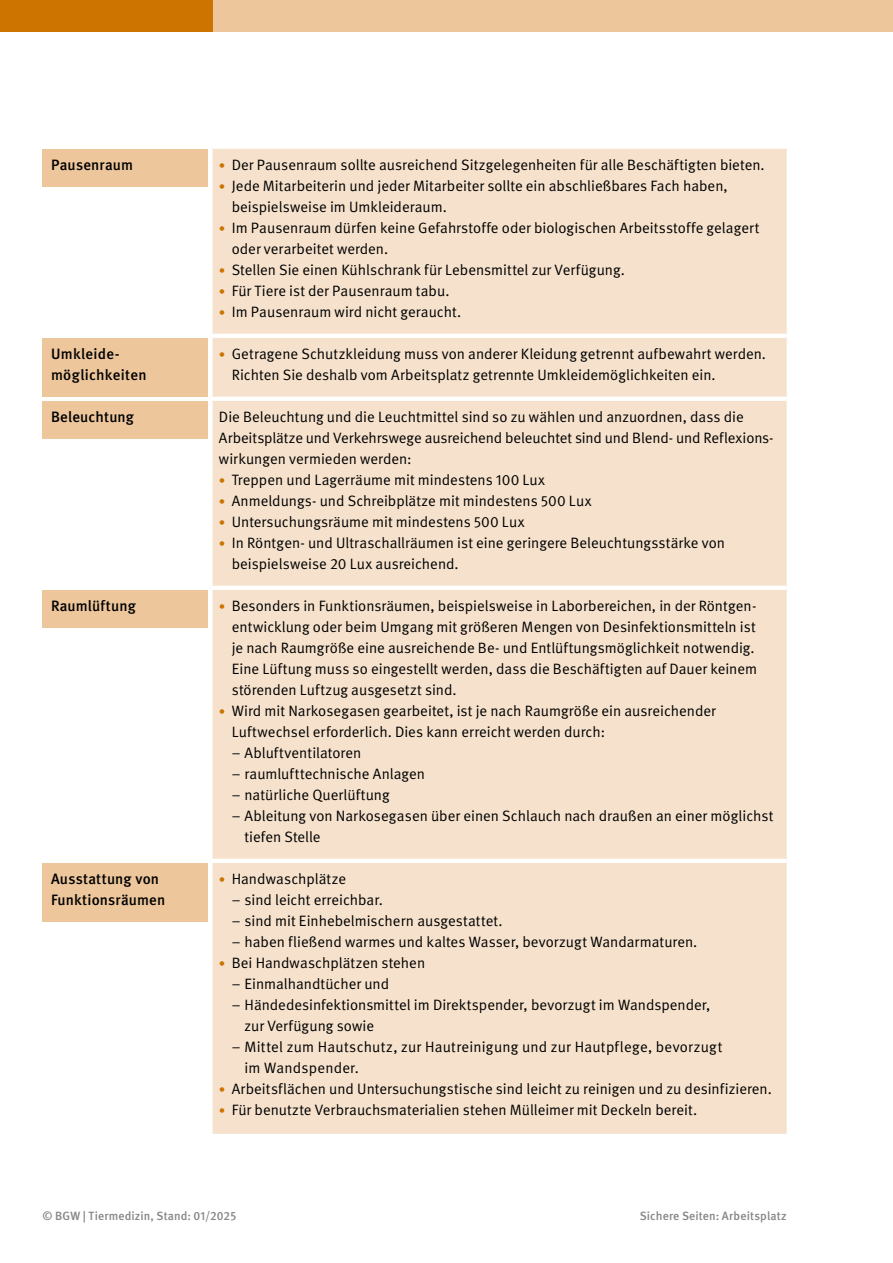
<style>
.page{position:relative;width:893px;height:1263px;background:#fff}
.page>*{position:absolute;margin:0;border:0;box-sizing:border-box;transform-origin:0 0}
.t1{font:15px/21px "DGUV Meta";color:#000}
.t2{font:500 15px/21px "DGUV Meta";letter-spacing:.015em;color:#000}
.t3{font:500 12px "DGUV Meta";letter-spacing:.01em;color:#878786}
.s1{font-size:12.75px;color:#cc7300}
</style>
<div class="page">
<div style="left:0;top:0;width:893px;height:32px;background:#edc69b"></div>
<div style="left:0;top:0;width:213px;height:32px;background:#cc7300"></div>
<div style="left:213px;top:149px;width:574px;height:985px;background:#f6e2cc"></div>
<hr style="left:210px;top:334px;width:577px;height:4px;background:#fff">
<hr style="left:210px;top:397px;width:577px;height:4px;background:#fff">
<hr style="left:210px;top:586px;width:577px;height:4px;background:#fff">
<hr style="left:210px;top:859px;width:577px;height:4px;background:#fff">
<div style="left:43px;top:149px;width:165px;height:37px;background:#edc69b"></div>
<div style="left:43px;top:338px;width:165px;height:58px;background:#edc69b"></div>
<div style="left:43px;top:401px;width:165px;height:37px;background:#edc69b"></div>
<div style="left:43px;top:590px;width:165px;height:37px;background:#edc69b"></div>
<div style="left:43px;top:863px;width:165px;height:58px;background:#edc69b"></div>
<p class="t2" style="left:51px;top:155px;width:84px">Pausenraum</p>
<p class="t1" style="left:219px;top:154px;width:547px"><span class="s1">•</span> Der Pausenraum sollte ausreichend Sitzgelegenheiten für alle Beschäftigten bieten.</p>
<p class="t1" style="left:232px;top:175px;width:498px;text-indent:-13px"><span class="s1">•</span> Jede Mitarbeiterin und jeder Mitarbeiter sollte ein abschließbares Fach haben, beispielsweise im Umkleideraum.</p>
<p class="t1" style="left:232px;top:217px;width:529px;text-indent:-13px"><span class="s1">•</span> Im Pausenraum dürfen keine Gefahrstoffe oder biologischen Arbeitsstoffe gelagert oder verarbeitet werden.</p>
<p class="t1" style="left:219px;top:259px;width:407px"><span class="s1">•</span> Stellen Sie einen Kühlschrank für Lebensmittel zur Verfügung.</p>
<p class="t1" style="left:219px;top:280px;width:232px"><span class="s1">•</span> Für Tiere ist der Pausenraum tabu.</p>
<p class="t1" style="left:219px;top:301px;width:244px"><span class="s1">•</span> Im Pausenraum wird nicht geraucht.</p>
<p class="t2" style="left:51px;top:344px;width:97px">Umkleide&shy;möglichkeiten</p>
<p class="t1" style="left:232px;top:343px;width:536px;text-indent:-13px"><span class="s1">•</span> Getragene Schutzkleidung muss von anderer Kleidung getrennt aufbewahrt werden.<br>Richten Sie deshalb vom Arbeitsplatz getrennte Umkleidemöglichkeiten ein.</p>
<p class="t2" style="left:51px;top:407px;width:84px">Beleuchtung</p>
<p class="t1" style="left:219px;top:406px;width:556px">Die Beleuchtung und die Leuchtmittel sind so zu wählen und anzuordnen, dass die<br>Arbeitsplätze und Verkehrswege ausreichend beleuchtet sind und Blend- und Reflexions&shy;wirkungen vermieden werden:</p>
<p class="t1" style="left:219px;top:469px;width:328px"><span class="s1">•</span> Treppen und Lagerräume mit mindestens 100 Lux</p>
<p class="t1" style="left:219px;top:490px;width:374px"><span class="s1">•</span> Anmeldungs- und Schreibplätze mit mindestens 500 Lux</p>
<p class="t1" style="left:219px;top:511px;width:307px"><span class="s1">•</span> Untersuchungsräume mit mindestens 500 Lux</p>
<p class="t1" style="left:232px;top:532px;width:495px;text-indent:-13px"><span class="s1">•</span> In Röntgen- und Ultraschallräumen ist eine geringere Beleuchtungsstärke von beispielsweise 20 Lux ausreichend.</p>
<p class="t2" style="left:51px;top:596px;width:86px">Raumlüftung</p>
<p class="t1" style="left:232px;top:595px;width:527px;text-indent:-13px"><span class="s1">•</span> Besonders in Funktionsräumen, beispielsweise in Laborbereichen, in der Röntgen&shy;entwicklung oder beim Umgang mit größeren Mengen von Desinfektionsmitteln ist je nach Raumgröße eine ausreichende Be- und Entlüftungsmöglichkeit notwendig.<br>Eine Lüftung muss so eingestellt werden, dass die Beschäftigten auf Dauer keinem störenden Luftzug ausgesetzt sind.</p>
<p class="t1" style="left:232px;top:700px;width:486px;text-indent:-13px"><span class="s1">•</span> Wird mit Narkosegasen gearbeitet, ist je nach Raumgröße ein ausreichender<br>Luftwechsel erforderlich. Dies kann erreicht werden durch:</p>
<p class="t1" style="left:232px;top:742px;width:131px">– Abluftventilatoren</p>
<p class="t1" style="left:232px;top:763px;width:195px">– raumlufttechnische Anlagen</p>
<p class="t1" style="left:232px;top:784px;width:159px">– natürliche Querlüftung</p>
<p class="t1" style="left:244px;top:805px;width:530px;text-indent:-13px">– Ableitung von Narkosegasen über einen Schlauch nach draußen an einer möglichst tiefen Stelle</p>
<p class="t2" style="left:51px;top:869px;width:116px">Ausstattung von<br>Funktionsräumen</p>
<p class="t1" style="left:219px;top:868px;width:129px"><span class="s1">•</span> Handwaschplätze</p>
<p class="t1" style="left:232px;top:889px;width:153px">– sind leicht erreichbar.</p>
<p class="t1" style="left:232px;top:910px;width:272px">– sind mit Einhebelmischern ausgestattet.</p>
<p class="t1" style="left:232px;top:931px;width:467px">– haben fließend warmes und kaltes Wasser, bevorzugt Wandarmaturen.</p>
<p class="t1" style="left:219px;top:952px;width:208px"><span class="s1">•</span> Bei Handwaschplätzen stehen</p>
<p class="t1" style="left:232px;top:973px;width:159px">– Einmalhandtücher und</p>
<p class="t1" style="left:244px;top:994px;width:467px;text-indent:-13px">– Händedesinfektionsmittel im Direktspender, bevorzugt im Wandspender, zur Verfügung sowie</p>
<p class="t1" style="left:244px;top:1036px;width:479px;text-indent:-13px">– Mittel zum Hautschutz, zur Hautreinigung und zur Hautpflege, bevorzugt im Wandspender.</p>
<p class="t1" style="left:219px;top:1078px;width:554px"><span class="s1">•</span> Arbeitsflächen und Untersuchungstische sind leicht zu reinigen und zu desinfizieren.</p>
<p class="t1" style="left:219px;top:1099px;width:480px"><span class="s1">•</span> Für benutzte Verbrauchsmaterialien stehen Mülleimer mit Deckeln bereit.</p>
<p class="t3" style="left:43px;top:1209px;width:195px">© BGW | Tiermedizin, Stand: 01/2025</p>
<p class="t3" style="left:640px;top:1209px;width:148px">Sichere Seiten: Arbeitsplatz</p>
</div>
